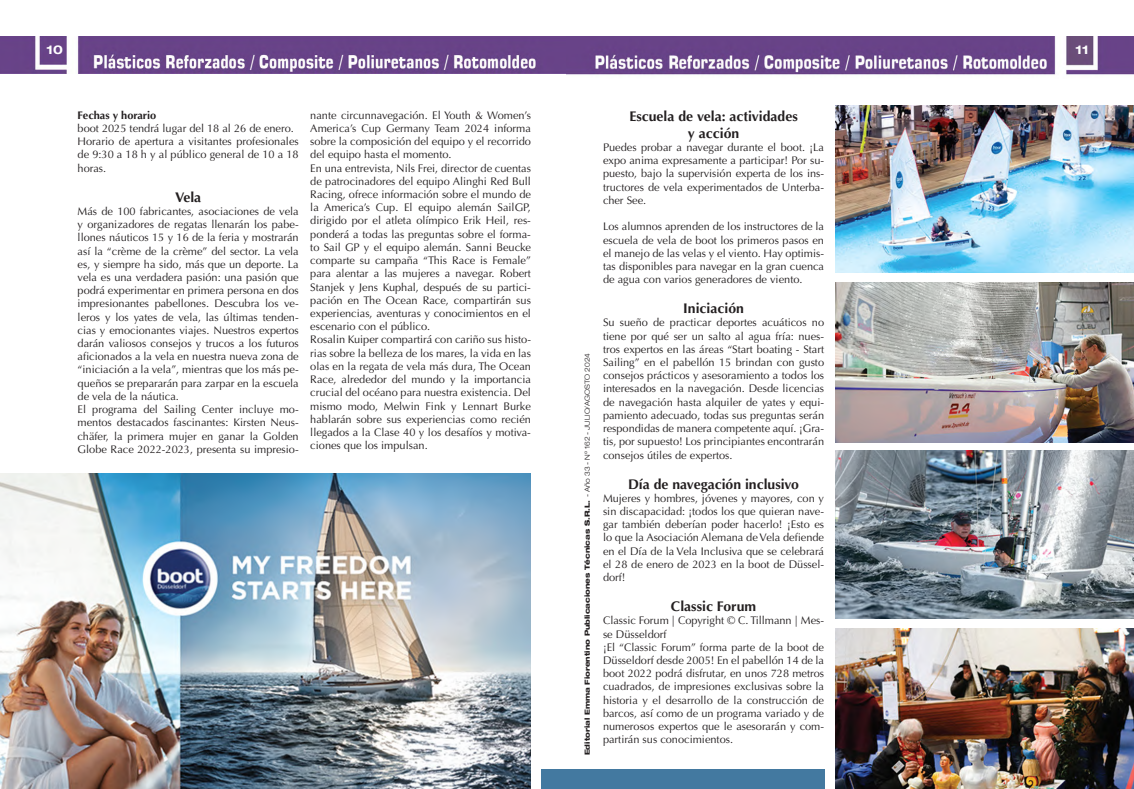
<style>
.page{position:relative;width:1134px;height:789px;background:#fff}
.page>*{position:absolute;margin:0;border:0;box-sizing:border-box;transform-origin:0 0}
.t1{font:700 14px/16.8px "Optima LT Pro";color:#231f20;text-align:center}
.t2{font:700 expanded 12px "Helvetica Neue";color:#fff}
.t3{font:11px/13.2px "Optima LT Pro";color:#231f20}
.t4{font:700 11px "Optima LT Pro";color:#231f20}
.t5{font:800 expanded 7px "Helvetica Neue";color:#231f20}
.s1{font-weight:300}
</style>
<div class="page">
<img style="left:0;top:36px;width:567px;height:37px">
<img style="left:567px;top:37px;width:567px;height:38px">
<img style="left:0;top:473px;width:531px;height:315px">
<img style="left:836px;top:105px;width:298px;height:167px">
<img style="left:836px;top:450px;width:298px;height:167px">
<img style="left:836px;top:282px;width:298px;height:160px">
<img style="left:836px;top:628px;width:298px;height:160px">
<div style="left:541px;top:769px;width:283px;height:19px;background:#4379a0"></div>
<p class="t2" style="left:46px;top:42px;width:18px">10</p>
<p class="t2" style="left:1075px;top:42px;width:15px">11</p>
<p class="t4" style="left:78px;top:108px;width:80px">Fechas y horario</p>
<p class="t3" style="left:78px;top:122px;width:223px">boot 2025 tendrá lugar del 18 al 26 de enero.<br>Horario de apertura a visitantes profesionales de 9:30 a 18 h y al público general de 10 a 18 horas.</p>
<p class="t1" style="left:175px;top:188px;width:28px">Vela</p>
<p class="t3" style="left:78px;top:204px;width:223px">Más de 100 fabricantes, asociaciones de vela y organizadores de regatas llenarán los pabe&shy;llones náuticos 15 y 16 de la feria y mostrarán así la “crème de la crème” del sector. La vela es, y siempre ha sido, más que un deporte. La vela es una verdadera pasión: una pasión que podrá experimentar en primera persona en dos impresionantes pabellones. Descubra los ve&shy;leros y los yates de vela, las últimas tenden&shy;cias y emocionantes viajes. Nuestros expertos darán valiosos consejos y trucos a los futuros aficionados a la vela en nuestra nueva zona de “iniciación a la vela”, mientras que los más pe&shy;queños se prepararán para zarpar en la escuela de vela de la náutica.<br>El programa del Sailing Center incluye mo&shy;mentos destacados fascinantes: Kirsten Neus&shy;chäfer, la primera mujer en ganar la Golden Globe Race 2022-2023, presenta su impresio-</p>
<p class="t3" style="left:310px;top:108px;width:222px">nante circunnavegación. El Youth &amp; Women’s America’s Cup Germany Team 2024 informa sobre la composición del equipo y el recorrido del equipo hasta el momento.<br>En una entrevista, Nils Frei, director de cuentas de patrocinadores del equipo Alinghi Red Bull Racing, ofrece información sobre el mundo de la America’s Cup. El equipo alemán SailGP, dirigido por el atleta olímpico Erik Heil, res&shy;ponderá a todas las preguntas sobre el forma&shy;to Sail GP y el equipo alemán. Sanni Beucke comparte su campaña “This Race is Female” para alentar a las mujeres a navegar. Robert Stanjek y Jens Kuphal, después de su partici&shy;pación en The Ocean Race, compartirán sus experiencias, aventuras y conocimientos en el escenario con el público.<br>Rosalin Kuiper compartirá con cariño sus histo&shy;rias sobre la belleza de los mares, la vida en las olas en la regata de vela más dura, The Ocean Race, alrededor del mundo y la importancia crucial del océano para nuestra existencia. Del mismo modo, Melwin Fink y Lennart Burke hablarán sobre sus experiencias como recién llegados a la Clase 40 y los desafíos y motiva&shy;ciones que los impulsan.</p>
<p class="t1" style="left:629px;top:107px;width:170px">Escuela de vela: actividades y acción</p>
<p class="t3" style="left:603px;top:141px;width:223px;text-align:justify">Puedes probar a navegar durante el boot. ¡La expo anima expresamente a participar! Por su&shy;puesto, bajo la supervisión experta de los ins&shy;tructores de vela experimentados de Unterba&shy;cher See.</p>
<p class="t3" style="left:603px;top:220px;width:223px;text-align:justify">Los alumnos aprenden de los instructores de la escuela de vela de boot los primeros pasos en el manejo de las velas y el viento. Hay optimis&shy;tas disponibles para navegar en la gran cuenca de agua con varios generadores de viento.</p>
<p class="t1" style="left:683px;top:299px;width:62px">Iniciación</p>
<p class="t3" style="left:603px;top:316px;width:223px;text-align:justify">Su sueño de practicar deportes acuáticos no tiene por qué ser un salto al agua fría: nues&shy;tros expertos en las áreas “Start boating - Start Sailing” en el pabellón 15 brindan con gusto consejos prácticos y asesoramiento a todos los interesados en la navegación. Desde licencias de navegación hasta alquiler de yates y equi&shy;pamiento adecuado, todas sus preguntas serán respondidas de manera competente aquí. ¡Gra&shy;tis, por supuesto! Los principiantes encontrarán consejos útiles de expertos.</p>
<p class="t1" style="left:628px;top:475px;width:173px">Día de navegación inclusivo</p>
<p class="t3" style="left:603px;top:491px;width:223px;text-align:justify">Mujeres y hombres, jóvenes y mayores, con y sin discapacidad: ¡todos los que quieran nave&shy;gar también deberían poder hacerlo! ¡Esto es lo que la Asociación Alemana de Vela defiende en el Día de la Vela Inclusiva que se celebrará el 28 de enero de 2023 en la boot de Düssel&shy;dorf!</p>
<p class="t1" style="left:671px;top:597px;width:87px">Classic Forum</p>
<p class="t3" style="left:603px;top:613px;width:223px">Classic Forum | Copyright © C. Tillmann | Mes&shy;se Düsseldorf<br>¡El “Classic Forum” forma parte de la boot de Düsseldorf desde 2005! En el pabellón 14 de la boot 2022 podrá disfrutar, en unos 728 metros cuadrados, de impresiones exclusivas sobre la historia y el desarrollo de la construcción de barcos, así como de un programa variado y de numerosos expertos que le asesorarán y com&shy;partirán sus conocimientos.</p>
<p class="t5" style="left:583px;top:754px;width:403px;rotate:-90deg">Editorial Emma Fiorentino Publicaciones Técnicas S.R.L. <span class="s1">- Año 33 - Nº 162 - JULIO/AGOSTO 2024</span></p>
</div>
